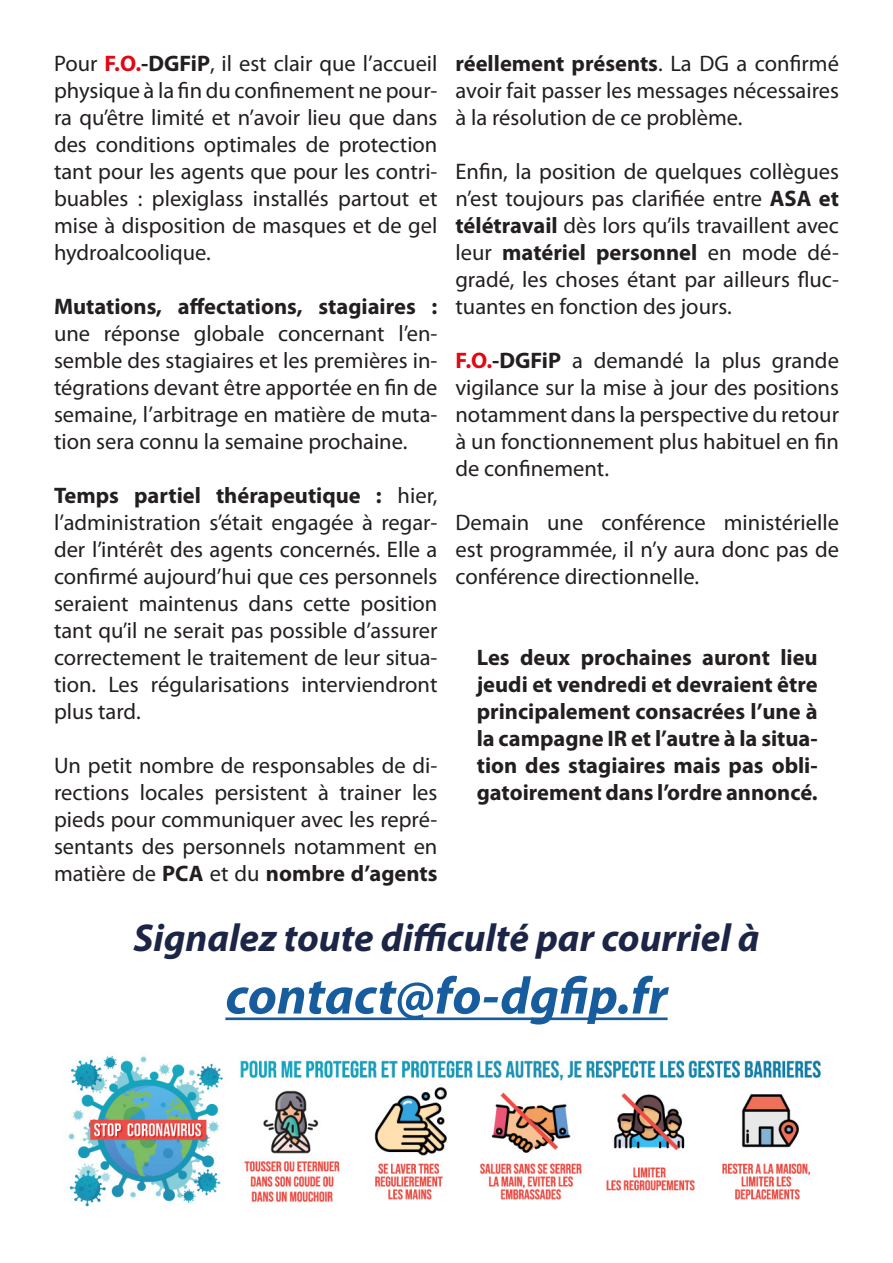
<style>
.page{position:relative;width:893px;height:1263px;background:#fff}
.page>*{position:absolute;margin:0;border:0;box-sizing:border-box;transform-origin:0 0}
.t1{font:italic 700 52.5px "Myriad Pro";color:#175d9e}
.t2{font:italic 700 39px "Myriad Pro";color:#1c2546}
.t3{font:22.5px/27px "Myriad Pro";color:#231f20;text-align:justify}
.t4{font:700 22.5px/27px "Myriad Pro";color:#231f20;text-align:justify}
.s1{font-weight:700;color:#e30613}
.s2{font-weight:700}
</style>
<div class="page">
<img style="left:68px;top:1055px;width:753px;height:152px">
<hr style="left:225px;top:1017px;width:443px;height:3px;background:#175d9e">
<p class="t3" style="left:54px;top:49px;width:385px">Pour <span class="s1">F.O.</span><span class="s2">-DGFiP</span>, il est clair que l’accueil physique à la fin du confinement ne pour&shy;ra qu’être limité et n’avoir lieu que dans des conditions optimales de protection tant pour les agents que pour les contri&shy;buables : plexiglass installés partout et mise à disposition de masques et de gel hydroalcoolique.</p>
<p class="t3" style="left:54px;top:292px;width:385px"><span class="s2">Mutations, affectations, stagiaires : </span>une réponse globale concernant l’en&shy;semble des stagiaires et les premières in&shy;tégrations devant être apportée en fin de semaine, l’arbitrage en matière de muta&shy;tion sera connu la semaine prochaine.</p>
<p class="t3" style="left:54px;top:481px;width:385px"><span class="s2">Temps partiel thérapeutique :</span> hier, l’administration s’était engagée à regar&shy;der l’intérêt des agents concernés. Elle a confirmé aujourd’hui que ces personnels seraient maintenus dans cette position tant qu’il ne serait pas possible d’assurer correctement le traitement de leur situa&shy;tion. Les régularisations interviendront plus tard.</p>
<p class="t3" style="left:54px;top:751px;width:385px">Un petit nombre de responsables de di&shy;rections locales persistent à trainer les pieds pour communiquer avec les repré&shy;sentants des personnels notamment en matière de <span class="s2">PCA</span> et du <span class="s2">nombre d’agents</span></p>
<p class="t3" style="left:455px;top:49px;width:385px"><span class="s2">réellement présents</span>. La DG a confirmé avoir fait passer les messages nécessaires à la résolution de ce problème.</p>
<p class="t3" style="left:455px;top:157px;width:385px">Enfin, la position de quelques collègues n’est toujours pas clarifiée entre <span class="s2">ASA et télétravail</span> dès lors qu’ils travaillent avec leur <span class="s2">matériel personnel</span> en mode dé&shy;gradé, les choses étant par ailleurs fluc&shy;tuantes en fonction des jours.</p>
<p class="t3" style="left:455px;top:346px;width:385px"><span class="s1">F.O.</span><span class="s2">-DGFiP</span> a demandé la plus grande vigilance sur la mise à jour des positions notamment dans la perspective du retour à un fonctionnement plus habituel en fin de confinement.</p>
<p class="t3" style="left:455px;top:508px;width:385px">Demain une conférence ministérielle est programmée, il n’y aura donc pas de conférence directionnelle.</p>
<p class="t4" style="left:477px;top:643px;width:342px">Les deux prochaines auront lieu jeudi et vendredi et devraient être principalement consacrées l’une à la campagne IR et l’autre à la situa&shy;tion des stagiaires mais pas obli&shy;gatoirement dans l’ordre annoncé.</p>
<p class="t2" style="left:134px;top:912px;width:627px">Signalez toute difficulté par courriel à</p>
<p class="t1" style="left:225px;top:962px;width:444px">contact@fo-dgfip.fr</p>
</div>
